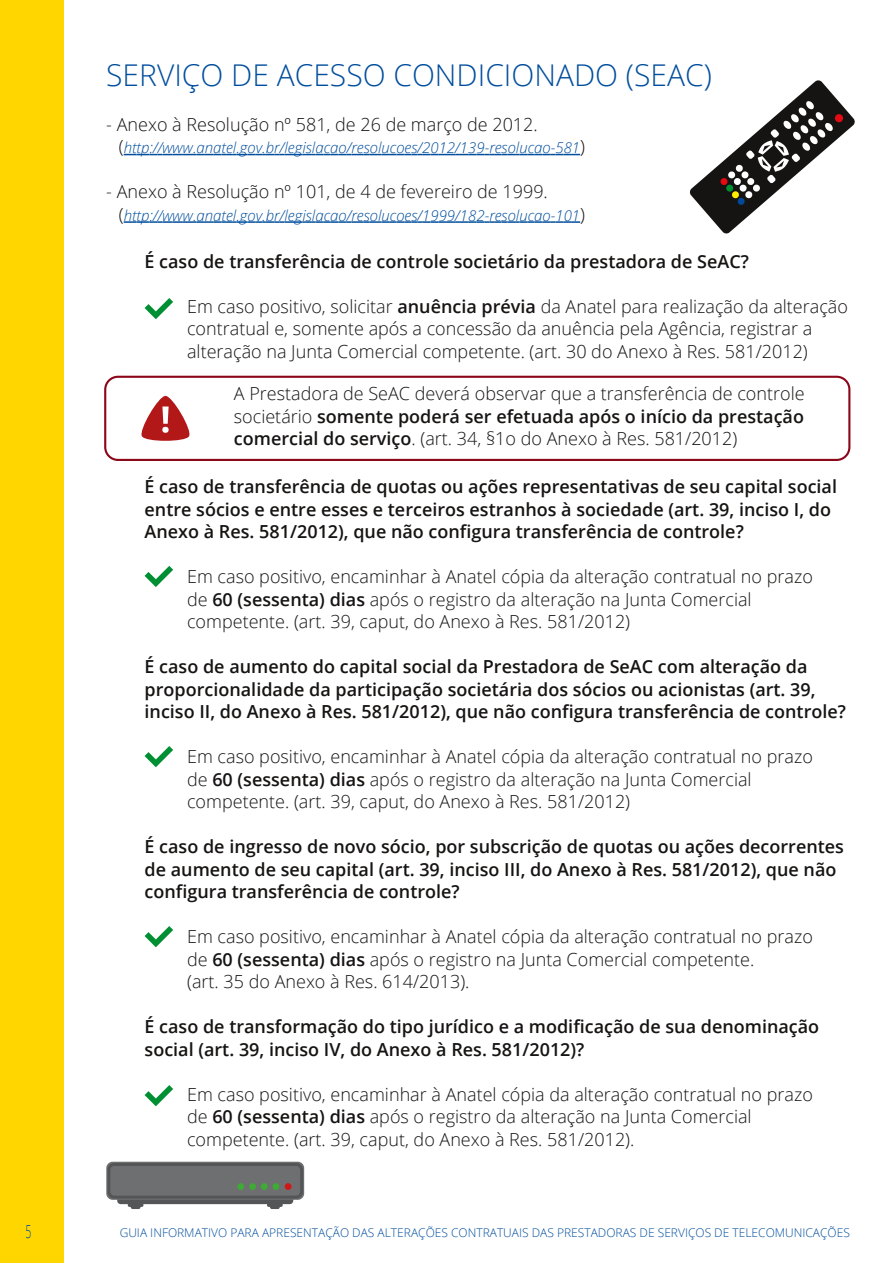
<style>
.page{position:relative;width:893px;height:1263px;background:#fff}
.page>*{position:absolute;margin:0;border:0;box-sizing:border-box;transform-origin:0 0}
.t1{font:300 30px "Open Sans";color:#004e9d}
.t2{font:300 18px/22.5px "Open Sans";color:#161413}
.t3{font:600 18px/22.5px "Open Sans";color:#161413}
.t4{font:300 18px "Open Sans";color:#004e9d;scale:.58 1}
.t5{font:italic 300 15px "Open Sans";color:#004e9d}
.t6{font:300 12px "Open Sans";color:#004e9d}
.s1{font-style:normal;font-size:18px;color:#161413}
.s2{font-weight:600}
</style>
<div class="page">
<div style="left:106px;top:1162px;width:198px;height:38px;background:#6e6f70;border-radius:6px"></div>
<svg style="left:117px;top:1183px;width:176px;height:26px"></svg>
<div style="left:107px;top:1163px;width:196px;height:35px;border:3px solid #545556;border-radius:5px"></div>
<svg style="left:690px;top:80px;width:165px;height:153px"></svg>
<div style="left:104px;top:376px;width:746px;height:85px;border:2px solid #8c071a;border-radius:13px"></div>
<svg style="left:141px;top:396px;width:48px;height:45px"></svg>
<svg style="left:145px;top:566px;width:28px;height:21px"></svg>
<svg style="left:145px;top:746px;width:28px;height:21px"></svg>
<svg style="left:145px;top:926px;width:28px;height:21px"></svg>
<svg style="left:145px;top:1085px;width:28px;height:21px"></svg>
<svg style="left:124px;top:154px;width:456px;height:1px"></svg>
<svg style="left:124px;top:221px;width:456px;height:2px"></svg>
<svg style="left:145px;top:298px;width:28px;height:21px"></svg>
<div style="left:0;top:0;width:64px;height:1263px;background:#ffd600"></div>
<h1 class="t1" style="left:106px;top:54px;width:607px">SERVIÇO DE ACESSO CONDICIONADO (SEAC)</h1>
<p class="t2" style="left:106px;top:112px;width:433px">- Anexo à Resolução nº 581, de 26 de março de 2012.</p>
<p class="t5" style="left:119px;top:137px;width:468px"><span class="s1">(</span>http://www.anatel.gov.br/legislacao/resolucoes/2012/139-resolucao-581<span class="s1">)</span></p>
<p class="t2" style="left:106px;top:180px;width:443px">- Anexo à Resolução nº 101, de 4 de fevereiro de 1999.</p>
<p class="t5" style="left:119px;top:205px;width:468px"><span class="s1">(</span>http://www.anatel.gov.br/legislacao/resolucoes/1999/182-resolucao-101<span class="s1">)</span></p>
<p class="t3" style="left:145px;top:249px;width:606px">É caso de transferência de controle societário da prestadora de SeAC?</p>
<p class="t2" style="left:187px;top:294px;width:662px">Em caso positivo, solicitar <span class="s2">anuência prévia</span> da Anatel para realização da alteração contratual e, somente após a concessão da anuência pela Agência, registrar a alteração na Junta Comercial competente. (art. 30 do Anexo à Res. 581/2012)</p>
<p class="t2" style="left:234px;top:382px;width:572px;text-align:justify">A Prestadora de SeAC deverá observar que a transferência de controle societário <span class="s2">somente poderá ser efetuada após o início da prestação comercial do serviço</span>. (art. 34, §1o do Anexo à Res. 581/2012)</p>
<p class="t3" style="left:145px;top:475px;width:694px">É caso de transferência de quotas ou ações representativas de seu capital social entre sócios e entre esses e terceiros estranhos à sociedade (art. 39, inciso I, do<br>Anexo à Res. 581/2012), que não configura transferência de controle?</p>
<p class="t2" style="left:187px;top:565px;width:627px">Em caso positivo, encaminhar à Anatel cópia da alteração contratual no prazo de <span class="s2">60 (sessenta) dias</span> após o registro da alteração na Junta Comercial competente. (art. 39, caput, do Anexo à Res. 581/2012)</p>
<p class="t3" style="left:145px;top:655px;width:703px">É caso de aumento do capital social da Prestadora de SeAC com alteração da proporcionalidade da participação societária dos sócios ou acionistas (art. 39, inciso II, do Anexo à Res. 581/2012), que não configura transferência de controle?</p>
<p class="t2" style="left:187px;top:745px;width:627px">Em caso positivo, encaminhar à Anatel cópia da alteração contratual no prazo de <span class="s2">60 (sessenta) dias</span> após o registro da alteração na Junta Comercial competente. (art. 39, caput, do Anexo à Res. 581/2012)</p>
<p class="t3" style="left:145px;top:835px;width:701px">É caso de ingresso de novo sócio, por subscrição de quotas ou ações decorrentes de aumento de seu capital (art. 39, inciso III, do Anexo à Res. 581/2012), que não configura transferência de controle?</p>
<p class="t2" style="left:187px;top:925px;width:627px">Em caso positivo, encaminhar à Anatel cópia da alteração contratual no prazo de <span class="s2">60 (sessenta) dias</span> após o registro na Junta Comercial competente.<br>(art. 35 do Anexo à Res. 614/2013).</p>
<p class="t3" style="left:145px;top:1015px;width:676px">É caso de transformação do tipo jurídico e a modificação de sua denominação social (art. 39, inciso IV, do Anexo à Res. 581/2012)?</p>
<p class="t2" style="left:187px;top:1082px;width:627px">Em caso positivo, encaminhar à Anatel cópia da alteração contratual no prazo de <span class="s2">60 (sessenta) dias</span> após o registro da alteração na Junta Comercial competente. (art. 39, caput, do Anexo à Res. 581/2012).</p>
<p class="t4" style="left:26px;top:1219px;width:12px">5</p>
<p class="t6" style="left:120px;top:1224px;width:732px">GUIA INFORMATIVO PARA APRESENTAÇÃO DAS ALTERAÇÕES CONTRATUAIS DAS PRESTADORAS DE SERVIÇOS DE TELECOMUNICAÇÕES</p>
</div>
